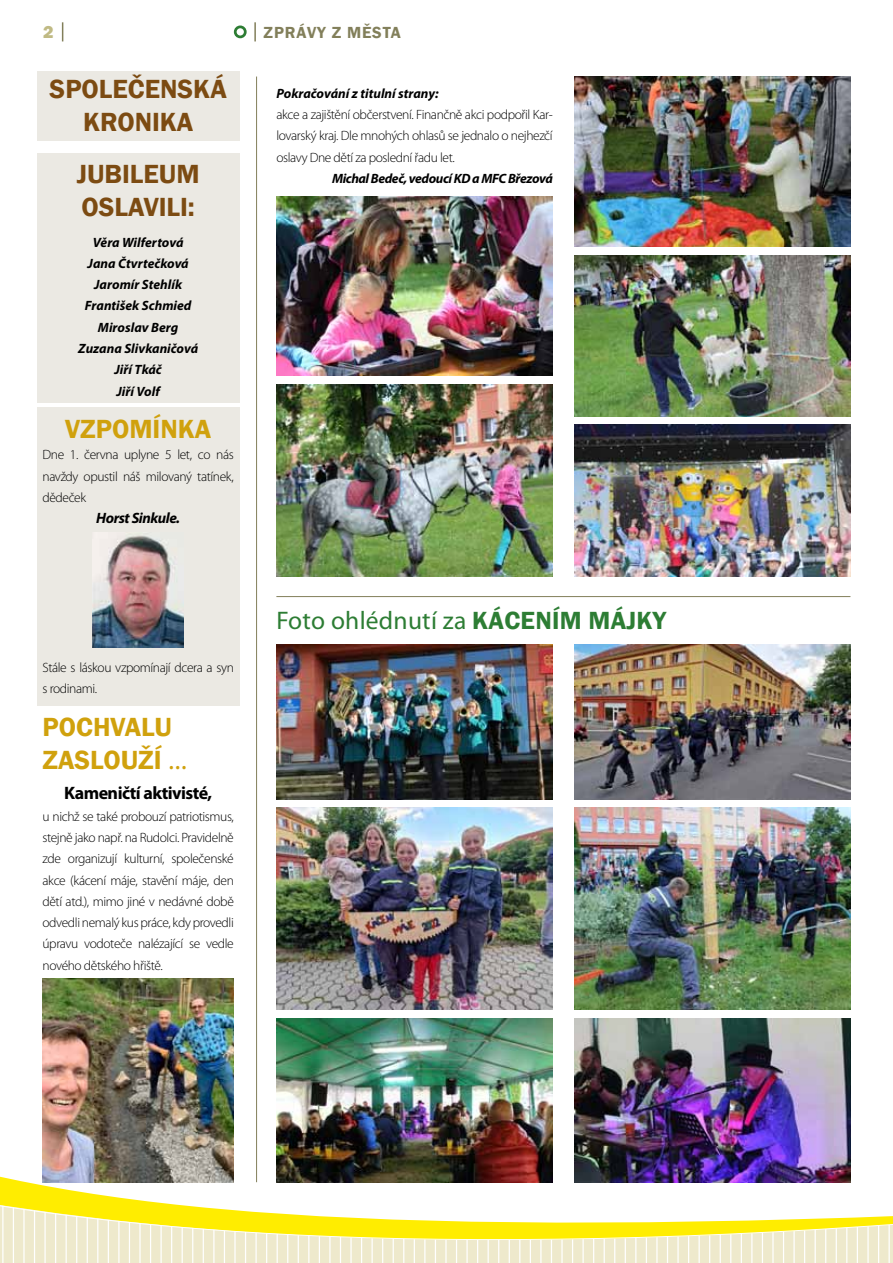
<style>
.page{position:relative;width:893px;height:1263px;background:#fff}
.page>*{position:absolute;margin:0;border:0;box-sizing:border-box;transform-origin:0 0}
.t1{font:600 27px/33px "Franklin Gothic";color:#7c4b12;text-align:center}
.t2{font:600 27px/33px "Franklin Gothic";color:#d0a10d}
.t3{font:25.5px "Myriad Pro";letter-spacing:.01em;color:#2d7d34}
.t4{font:700 18px "Myriad Pro";letter-spacing:-.03em;color:#000}
.t5{font:800 18px "Franklin Gothic";color:#c0ba84}
.t6{font:600 16.5px "Franklin Gothic";letter-spacing:.055em;color:#827f5a}
.t7{font:italic 700 15px "Myriad Pro";letter-spacing:-.03em;color:#000}
.t8{font:300 13.5px/21.3px "Myriad Pro";letter-spacing:-.03em;color:#000;text-align:justify}
.t9{font:italic 700 13.5px/21.3px "Myriad Pro";color:#000;text-align:center}
.t10{font:italic 700 13.5px "Myriad Pro";letter-spacing:-.03em;color:#000}
.s1{font-family:"Myriad Pro";font-weight:400}
.s2{font-family:"Franklin Gothic";font-weight:600}
</style>
<div class="page">
<svg style="left:0;top:1147px;width:893px;height:116px"></svg>
<svg style="left:62px;top:22px;width:1px;height:19px"></svg>
<svg style="left:254px;top:22px;width:2px;height:19px"></svg>
<div style="left:234px;top:26px;width:13px;height:12px;border:3px solid #2d7d34;border-radius:50%"></div>
<hr style="left:256px;top:77px;width:1px;height:1105px;background:#827f5a">
<div style="left:37px;top:408px;width:203px;height:298px;background:#ebe9e3"></div>
<div style="left:37px;top:71px;width:203px;height:70px;background:#ebe9e3"></div>
<div style="left:37px;top:153px;width:203px;height:249px;background:#ebe9e3"></div>
<img style="left:93px;top:532px;width:91px;height:116px">
<hr style="left:276px;top:596px;width:574px;height:1px;background:#827f5a">
<img style="left:43px;top:978px;width:191px;height:204px">
<img style="left:276px;top:1018px;width:277px;height:164px">
<img style="left:574px;top:808px;width:276px;height:201px">
<img style="left:276px;top:808px;width:277px;height:201px">
<img style="left:276px;top:645px;width:277px;height:154px">
<img style="left:574px;top:1018px;width:276px;height:164px">
<img style="left:574px;top:645px;width:276px;height:154px">
<img style="left:574px;top:77px;width:276px;height:170px">
<img style="left:276px;top:196px;width:277px;height:180px">
<img style="left:574px;top:425px;width:276px;height:152px">
<img style="left:276px;top:384px;width:277px;height:193px">
<img style="left:574px;top:255px;width:276px;height:161px">
<h3 class="t5" style="left:43px;top:20px;width:12px">2</h3>
<p class="t6" style="left:264px;top:22px;width:139px">ZP RÁVY Z MĚSTA</p>
<h1 class="t1" style="left:50px;top:73px;width:177px">SPOLEČENSKÁ<br>KRONIKA</h1>
<h1 class="t1" style="left:77px;top:158px;width:121px;text-align:left">JUBILEUM<br>OSLAVILI:</h1>
<p class="t9" style="left:78px;top:231px;width:121px">Věra Wilfertová<br>Jana Čtvrtečková<br>Jaromír Stehlík<br>František Schmied<br>Miroslav Berg<br>Zuzana Slivkaničová<br>Jiří Tkáč<br>Jiří Volf</p>
<h1 class="t2" style="left:65px;top:413px;width:33px">VZPOMÍ</h1>
<h1 class="t2" style="left:160px;top:413px;width:52px">NKA</h1>
<p class="t8" style="left:43px;top:444px;width:193px">Dne 1. června uplyne 5 let, co nás navždy opustil náš milovaný tatínek, dědeček</p>
<p class="t7" style="left:96px;top:508px;width:85px">Horst Sinkule.</p>
<p class="t8" style="left:43px;top:657px;width:193px">Stále s láskou vzpomínají dcera a syn s rodinami.</p>
<h1 class="t2" style="left:43px;top:710px;width:146px">POCHVALU<br>ZASLOUŽÍ <span class="s1">...</span></h1>
<h3 class="t4" style="left:64px;top:782px;width:149px">Kameničtí aktivisté,</h3>
<p class="t8" style="left:43px;top:806px;width:193px">u nichž se také probouzí patriotismus, stejně jako např. na Rudolci. Pravidelně zde organizují kulturní, společenské akce (kácení máje, stavění máje, den dětí atd.), mimo jiné v nedávné době odvedli nemalý kus práce, kdy provedli úpravu vodoteče nalézající se vedle nového dětského hřiště.</p>
<p class="t9" style="left:276px;top:82px;width:164px">Pokračování z titulní strany:</p>
<p class="t8" style="left:276px;top:104px;width:278px">akce a zajištění občerstvení. Finančně akci podpořil Kar&shy;lovarský kraj. Dle mnohých ohlasů se jednalo o nejhezčí oslavy Dne dětí za poslední řadu let.</p>
<p class="t10" style="left:332px;top:170px;width:222px">Michal Bedeč, vedoucí KD a MFC Březová</p>
<h2 class="t3" style="left:276px;top:605px;width:350px">Foto ohlédnutí za <span class="s2">KÁCEN ÍM MÁJKY</span></h2>
</div>
